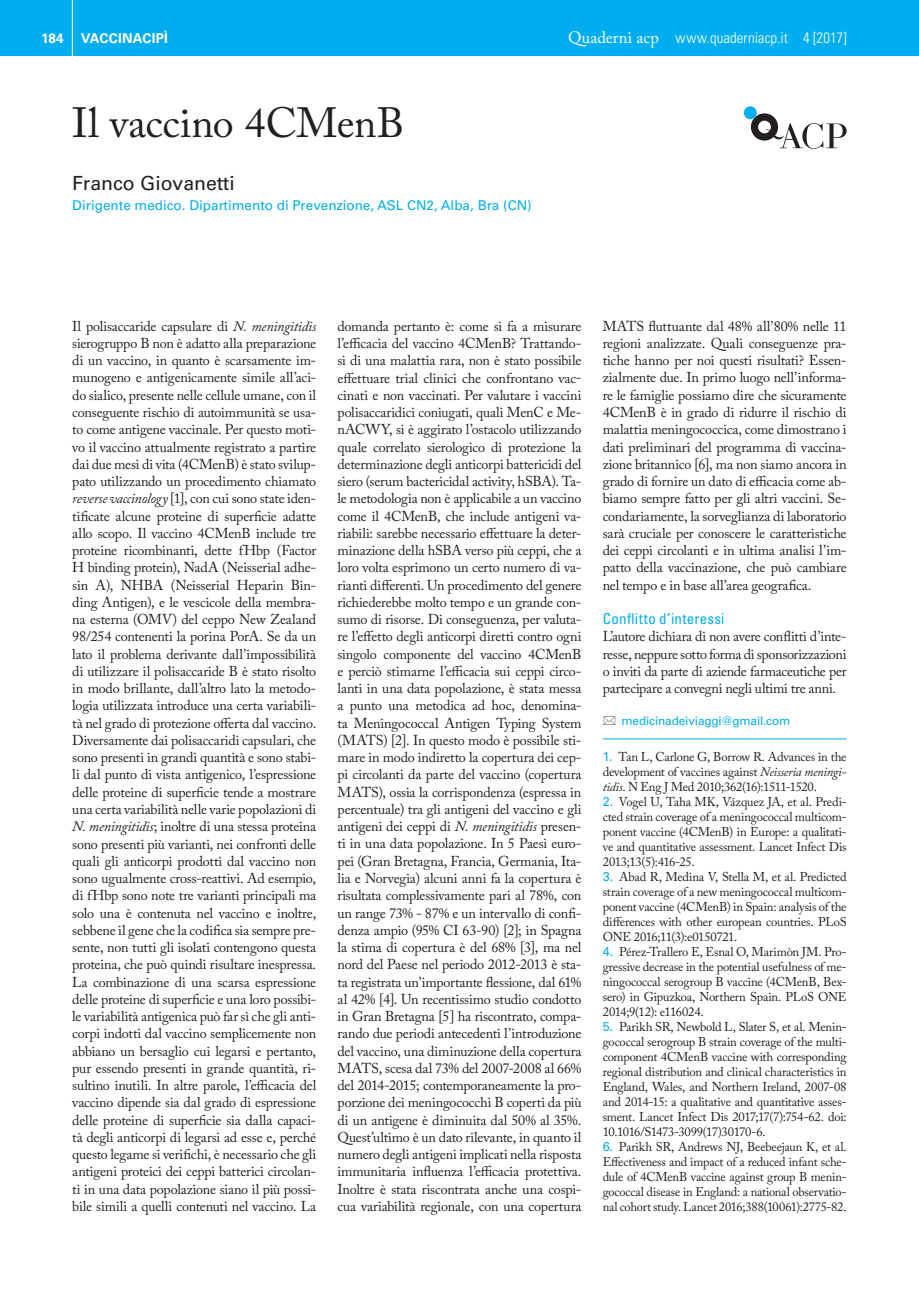
<style>
.page{position:relative;width:919px;height:1289px;background:#fff}
.page>*{position:absolute;margin:0;border:0;box-sizing:border-box;transform-origin:0 0}
.t1{font:42px "Adobe Caslon Pro";letter-spacing:-.005em;color:#231f20}
.t2{font:19.5px "Univers LT Std";color:#231f20}
.t3{font:300 condensed 15px "Univers LT Std";letter-spacing:.005em;color:#fff}
.t4{font:condensed 15px "Univers LT Std";letter-spacing:.02em;color:#00aeef}
.t5{font:14.25px/17.2px "Adobe Caslon Pro";letter-spacing:-.01em;color:#231f20;text-align:justify}
.t6{font:13.5px "Univers LT Std";color:#00aeef}
.t7{font:700 13.5px "Univers LT Std";color:#fff}
.t8{font:12.75px/15px "Adobe Caslon Pro";letter-spacing:-.02em;color:#231f20;text-align:justify}
.t9{font:12px "Univers LT Std";letter-spacing:-.015em;color:#00aeef}
.s1{font-family:"Adobe Caslon Pro";font-weight:400;font-stretch:normal;font-size:16.5px}
.s2{font-style:inherit}
.s3{font-style:italic}
.s4{font-family:"Univers LT Std";color:#00aeef}
</style>
<div class="page">
<div style="left:906px;top:0;width:12px;height:55px;background:#00aeef"></div>
<svg style="left:743px;top:106px;width:13px;height:13px"></svg>
<svg style="left:750px;top:113px;width:97px;height:36px"></svg>
<div style="left:0;top:0;width:906px;height:55px;background:#00aeef"></div>
<hr style="left:72px;top:0;width:1px;height:61px;background:#fff">
<hr style="left:602px;top:738px;width:244px;height:1px;background:#00aeef">
<p class="t7" style="left:41px;top:30px;width:24px">184</p>
<p class="t7" style="left:81px;top:30px;width:19px">VACCINACIP</p>
<p class="t7" style="left:164px;top:30px;width:5px">Ì</p>
<p class="t3" style="left:568px;top:28px;width:280px"><span class="s1">Quaderni acp</span> www.quaderniacp.it <span class="s2">4 [2017]</span></p>
<h1 class="t1" style="left:72px;top:98px;width:334px">Il vaccino 4CMenB</h1>
<h2 class="t2" style="left:72px;top:171px;width:164px">Franco Giovanetti</h2>
<p class="t6" style="left:72px;top:197px;width:461px">Dirigente medico. Dipartimento di Prevenzione, ASL CN2, Alba, Bra (CN)</p>
<p class="t5" style="left:72px;top:317px;width:245px">Il polisaccaride capsulare di <span class="s3">N. meningitidis </span>sierogruppo B non è adatto alla preparazione di un vaccino, in quanto è scarsamente im&shy;munogeno e antigenicamente simile all’aci&shy;do sialico, presente nelle cellule umane, con il conseguente rischio di autoimmunità se usa&shy;to come antigene vaccinale. Per questo moti&shy;vo il vaccino attualmente registrato a partire dai due mesi di vita (4CMenB) è stato svilup&shy;pato utilizzando un procedimento chiamato <span class="s3">reverse vaccinology</span> [1], con cui sono state iden&shy;tificate alcune proteine di superficie adatte allo scopo. Il vaccino 4CMenB include tre proteine ricombinanti, dette fHbp (Factor H binding protein), NadA (Neisserial adhe&shy;sin A), NHBA (Neisserial Heparin Bin&shy;ding Antigen), e le vescicole della membra&shy;na esterna (OMV) del ceppo New Zealand 98/254 contenenti la porina PorA. Se da un lato il problema derivante dall’impossibilità di utilizzare il polisaccaride B è stato risolto in modo brillante, dall’altro lato la metodo&shy;logia utilizzata introduce una certa variabili&shy;tà nel grado di protezione offerta dal vaccino.<br>Diversamente dai polisaccaridi capsulari, che sono presenti in grandi quantità e sono stabi&shy;li dal punto di vista antigenico, l’espressione delle proteine di superficie tende a mostrare una certa variabilità nelle varie popolazioni di <span class="s3">N. meningitidis</span>; inoltre di una stessa proteina sono presenti più varianti, nei confronti delle quali gli anticorpi prodotti dal vaccino non sono ugualmente cross-reattivi. Ad esempio, di fHbp sono note tre varianti principali ma solo una è contenuta nel vaccino e inoltre, sebbene il gene che la codifica sia sempre pre&shy;sente, non tutti gli isolati contengono questa proteina, che può quindi risultare inespressa.<br>La combinazione di una scarsa espressione delle proteine di superficie e una loro possibi&shy;le variabilità antigenica può far sì che gli anti&shy;corpi indotti dal vaccino semplicemente non abbiano un bersaglio cui legarsi e pertanto, pur essendo presenti in grande quantità, ri&shy;sultino inutili. In altre parole, l’efficacia del vaccino dipende sia dal grado di espressione delle proteine di superficie sia dalla capaci&shy;tà degli anticorpi di legarsi ad esse e, perché questo legame si verifichi, è necessario che gli antigeni proteici dei ceppi batterici circolan&shy;ti in una data popolazione siano il più possi&shy;bile simili a quelli contenuti nel vaccino. La</p>
<p class="t5" style="left:337px;top:317px;width:245px">domanda pertanto è: come si fa a misurare l’efficacia del vaccino 4CMenB? Trattando&shy;si di una malattia rara, non è stato possibile effettuare trial clinici che confrontano vac&shy;cinati e non vaccinati. Per valutare i vaccini polisaccaridici coniugati, quali MenC e Me&shy;nACWY, si è aggirato l’ostacolo utilizzando quale correlato sierologico di protezione la determinazione degli anticorpi battericidi del siero (serum bactericidal activity, hSBA). Ta&shy;le metodologia non è applicabile a un vaccino come il 4CMenB, che include antigeni va&shy;riabili: sarebbe necessario effettuare la deter&shy;minazione della hSBA verso più ceppi, che a loro volta esprimono un certo numero di va&shy;rianti differenti. Un procedimento del genere richiederebbe molto tempo e un grande con&shy;sumo di risorse. Di conseguenza, per valuta&shy;re l’effetto degli anticorpi diretti contro ogni singolo componente del vaccino 4CMenB e perciò stimarne l’efficacia sui ceppi circo&shy;lanti in una data popolazione, è stata messa a punto una metodica ad hoc, denomina&shy;ta Meningococcal Antigen Typing System (MATS) [2]. In questo modo è possibile sti&shy;mare in modo indiretto la copertura dei cep&shy;pi circolanti da parte del vaccino (copertura MATS), ossia la corrispondenza (espressa in percentuale) tra gli antigeni del vaccino e gli antigeni dei ceppi di <span class="s3">N. meningitidis</span> presen&shy;ti in una data popolazione. In 5 Paesi euro&shy;pei (Gran Bretagna, Francia, Germania, Ita&shy;lia e Norvegia) alcuni anni fa la copertura è risultata complessivamente pari al 78%, con un range 73% - 87% e un intervallo di confi&shy;denza ampio (95% CI 63-90) [2]; in Spagna la stima di copertura è del 68% [3], ma nel nord del Paese nel periodo 2012-2013 è sta&shy;ta registrata un’importante flessione, dal 61% al 42% [4]. Un recentissimo studio condotto in Gran Bretagna [5] ha riscontrato, compa&shy;rando due periodi antecedenti l’introduzione del vaccino, una diminuzione della copertura MATS, scesa dal 73% del 2007-2008 al 66% del 2014-2015; contemporaneamente la pro&shy;porzione dei meningococchi B coperti da più di un antigene è diminuita dal 50% al 35%.<br>Quest’ultimo è un dato rilevante, in quanto il numero degli antigeni implicati nella risposta immunitaria influenza l’efficacia protettiva.<br>Inoltre è stata riscontrata anche una cospi&shy;cua variabilità regionale, con una copertura</p>
<p class="t5" style="left:602px;top:317px;width:245px">MATS fluttuante dal 48% all’80% nelle 11 regioni analizzate. Quali conseguenze pra&shy;tiche hanno per noi questi risultati? Essen&shy;zialmente due. In primo luogo nell’informa&shy;re le famiglie possiamo dire che sicuramente 4CMenB è in grado di ridurre il rischio di malattia meningococcica, come dimostrano i dati preliminari del programma di vaccina&shy;zione britannico [6], ma non siamo ancora in grado di fornire un dato di efficacia come ab&shy;biamo sempre fatto per gli altri vaccini. Se&shy;condariamente, la sorveglianza di laboratorio sarà cruciale per conoscere le caratteristiche dei ceppi circolanti e in ultima analisi l’im&shy;patto della vaccinazione, che può cambiare nel tempo e in base all’area geografica.</p>
<p class="t4" style="left:602px;top:609px;width:123px">Conflitto d’interessi</p>
<p class="t5" style="left:602px;top:628px;width:245px">L’autore dichiara di non avere conflitti d’inte&shy;resse, neppure sotto forma di sponsorizzazioni o inviti da parte di aziende farmaceutiche per partecipare a convegni negli ultimi tre anni.</p>
<p class="t9" style="left:621px;top:713px;width:170px">medicinadeiviaggi@gmail.com</p>
<p class="t8" style="left:602px;top:748px;width:245px"><span class="s4">1.</span> Tan L, Carlone G, Borrow R. Advances in the development of vaccines against <span class="s3">Neisseria meningi&shy;tidis</span>. N Eng J Med 2010;362(16):1511-1520.</p>
<p class="t8" style="left:602px;top:793px;width:245px"><span class="s4">2.</span> Vogel U, Taha MK, Vázquez JA, et al. Predi&shy;cted strain coverage of a meningococcal multicom&shy;ponent vaccine (4CMenB) in Europe: a qualitati&shy;ve and quantitative assessment. Lancet Infect Dis 2013;13(5):416-25.</p>
<p class="t8" style="left:602px;top:868px;width:245px"><span class="s4">3.</span> Abad R, Medina V, Stella M, et al. Predicted strain coverage of a new meningococcal multicom&shy;ponent vaccine (4CMenB) in Spain: analysis of the differences with other european countries. PLoS ONE 2016;11(3):e0150721.</p>
<p class="t8" style="left:602px;top:943px;width:245px"><span class="s4">4.</span> Pérez-Trallero E, Esnal O, Marimòn JM. Pro&shy;gressive decrease in the potential usefulness of me&shy;ningococcal serogroup B vaccine (4CMenB, Bex&shy;sero) in Gipuzkoa, Northern Spain. PLoS ONE 2014;9(12): e116024.</p>
<p class="t8" style="left:602px;top:1018px;width:245px"><span class="s4">5.</span> Parikh SR, Newbold L, Slater S, et al. Menin&shy;gococcal serogroup B strain coverage of the multi&shy;component 4CMenB vaccine with corresponding regional distribution and clinical characteristics in England, Wales, and Northern Ireland, 2007-08 and 2014-15: a qualitative and quantitative asses&shy;sment. Lancet Infect Dis 2017;17(7):754-62. doi:<br>10.1016/S1473-3099(17)30170-6.</p>
<p class="t8" style="left:602px;top:1138px;width:245px"><span class="s4">6.</span> Parikh SR, Andrews NJ, Beebeejaun K, et al.<br>Effectiveness and impact of a reduced infant sche&shy;dule of 4CMenB vaccine against group B menin&shy;gococcal disease in England: a national observatio&shy;nal cohort study. Lancet 2016;388(10061):2775-82.</p>
</div>
